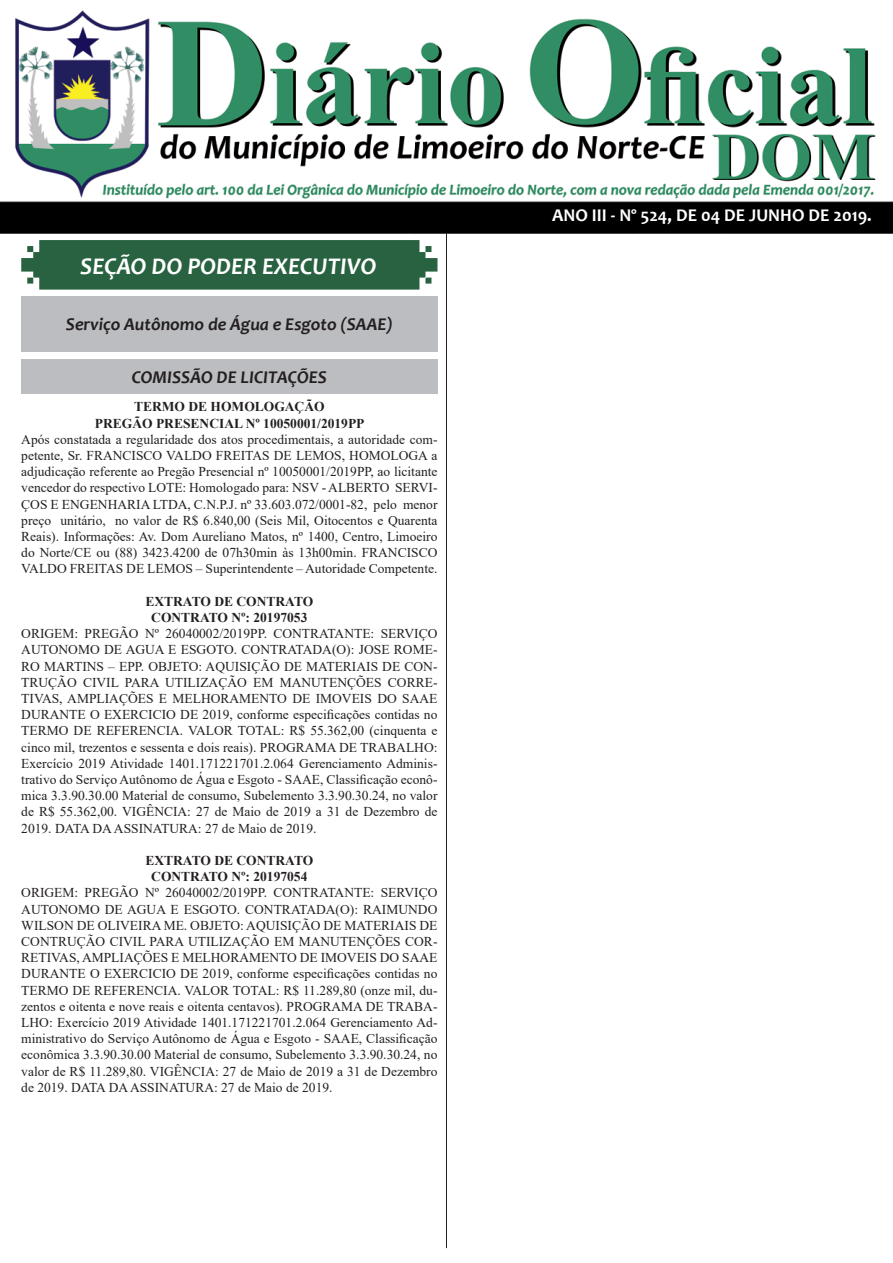
<style>
.page{position:relative;width:893px;height:1263px;background:#fff}
.page>*{position:absolute;margin:0;border:0;box-sizing:border-box;transform-origin:0 0}
.t1{font:italic 700 24px "Candara";color:#fff}
.t2{font:italic 700 18px "Candara";color:#231f20}
.t3{font:700 18px "Candara";color:#fff}
.t4{font:13.5px/16.2px "Times New Roman";color:#231f20;text-align:justify}
.t5{font:700 13.5px "Times New Roman";color:#231f20}
</style>
<div class="page">
<img style="left:0;top:10px;width:893px;height:224px">
<svg style="left:21px;top:240px;width:416px;height:50px;background:#346a4a"></svg>
<hr style="left:446px;top:233px;width:1px;height:1015px;background:#231f20">
<div style="left:21px;top:359px;width:416px;height:35px;background:#bcbdc0"></div>
<div style="left:21px;top:296px;width:416px;height:55px;background:#bcbdc0"></div>
<p class="t1" style="left:80px;top:251px;width:298px">SEÇÃO DO PODER EXECUTIVO</p>
<p class="t2" style="left:66px;top:313px;width:328px">Serviço Autônomo de Água e Esgoto (SAAE)</p>
<p class="t2" style="left:132px;top:366px;width:197px">COMISSÃO DE LICITAÇÕES</p>
<p class="t5" style="left:134px;top:397px;width:192px">TERMO DE HOMOLOGAÇÃO</p>
<p class="t5" style="left:95px;top:413px;width:271px">PREGÃO PRESENCIAL Nº 10050001/2019PP</p>
<p class="t4" style="left:21px;top:431px;width:418px">Após constatada a regularidade dos atos procedimentais, a autoridade com&shy;petente, Sr. FRANCISCO VALDO FREITAS DE LEMOS, HOMOLOGA a adjudicação referente ao Pregão Presencial nº 10050001/2019PP, ao licitante vencedor do respectivo LOTE: Homologado para: NSV - ALBERTO SERVI-ÇOS E ENGENHARIA LTDA, C.N.P.J. nº 33.603.072/0001-82, pelo menor preço unitário, no valor de R$ 6.840,00 (Seis Mil, Oitocentos e Quarenta Reais). Informações: Av. Dom Aureliano Matos, nº 1400, Centro, Limoeiro do Norte/CE ou (88) 3423.4200 de 07h30min às 13h00min. FRANCISCO VALDO FREITAS DE LEMOS – Superintendente – Autoridade Competente.</p>
<p class="t5" style="left:145px;top:591px;width:169px">EXTRATO DE CONTRATO</p>
<p class="t5" style="left:151px;top:608px;width:158px">CONTRATO Nº: 20197053</p>
<p class="t4" style="left:21px;top:625px;width:418px">ORIGEM: PREGÃO Nº 26040002/2019PP. CONTRATANTE: SERVIÇO AUTONOMO DE AGUA E ESGOTO. CONTRATADA(O): JOSE ROME-RO MARTINS – EPP. OBJETO: AQUISIÇÃO DE MATERIAIS DE CON-TRUÇÃO CIVIL PARA UTILIZAÇÃO EM MANUTENÇÕES CORRE-TIVAS, AMPLIAÇÕES E MELHORAMENTO DE IMOVEIS DO SAAE DURANTE O EXERCICIO DE 2019, conforme especificações contidas no TERMO DE REFERENCIA. VALOR TOTAL: R$ 55.362,00 (cinquenta e cinco mil, trezentos e sessenta e dois reais). PROGRAMA DE TRABALHO:<br>Exercício 2019 Atividade 1401.171221701.2.064 Gerenciamento Adminis&shy;trativo do Serviço Autônomo de Água e Esgoto - SAAE, Classificação econô&shy;mica 3.3.90.30.00 Material de consumo, Subelemento 3.3.90.30.24, no valor de R$ 55.362,00. VIGÊNCIA: 27 de Maio de 2019 a 31 de Dezembro de 2019. DATA DA ASSINATURA: 27 de Maio de 2019.</p>
<p class="t5" style="left:145px;top:851px;width:169px">EXTRATO DE CONTRATO</p>
<p class="t5" style="left:151px;top:867px;width:158px">CONTRATO Nº: 20197054</p>
<p class="t4" style="left:21px;top:884px;width:418px">ORIGEM: PREGÃO Nº 26040002/2019PP. CONTRATANTE: SERVIÇO AUTONOMO DE AGUA E ESGOTO. CONTRATADA(O): RAIMUNDO WILSON DE OLIVEIRA ME. OBJETO: AQUISIÇÃO DE MATERIAIS DE CONTRUÇÃO CIVIL PARA UTILIZAÇÃO EM MANUTENÇÕES COR-RETIVAS, AMPLIAÇÕES E MELHORAMENTO DE IMOVEIS DO SAAE DURANTE O EXERCICIO DE 2019, conforme especificações contidas no TERMO DE REFERENCIA. VALOR TOTAL: R$ 11.289,80 (onze mil, du&shy;zentos e oitenta e nove reais e oitenta centavos). PROGRAMA DE TRABA-LHO: Exercício 2019 Atividade 1401.171221701.2.064 Gerenciamento Ad&shy;ministrativo do Serviço Autônomo de Água e Esgoto - SAAE, Classificação econômica 3.3.90.30.00 Material de consumo, Subelemento 3.3.90.30.24, no valor de R$ 11.289,80. VIGÊNCIA: 27 de Maio de 2019 a 31 de Dezembro de 2019. DATA DA ASSINATURA: 27 de Maio de 2019.</p>
<p class="t3" style="left:552px;top:204px;width:321px">ANO III - Nº 524, DE 04 DE JUNHO DE 2019.</p>
</div>
